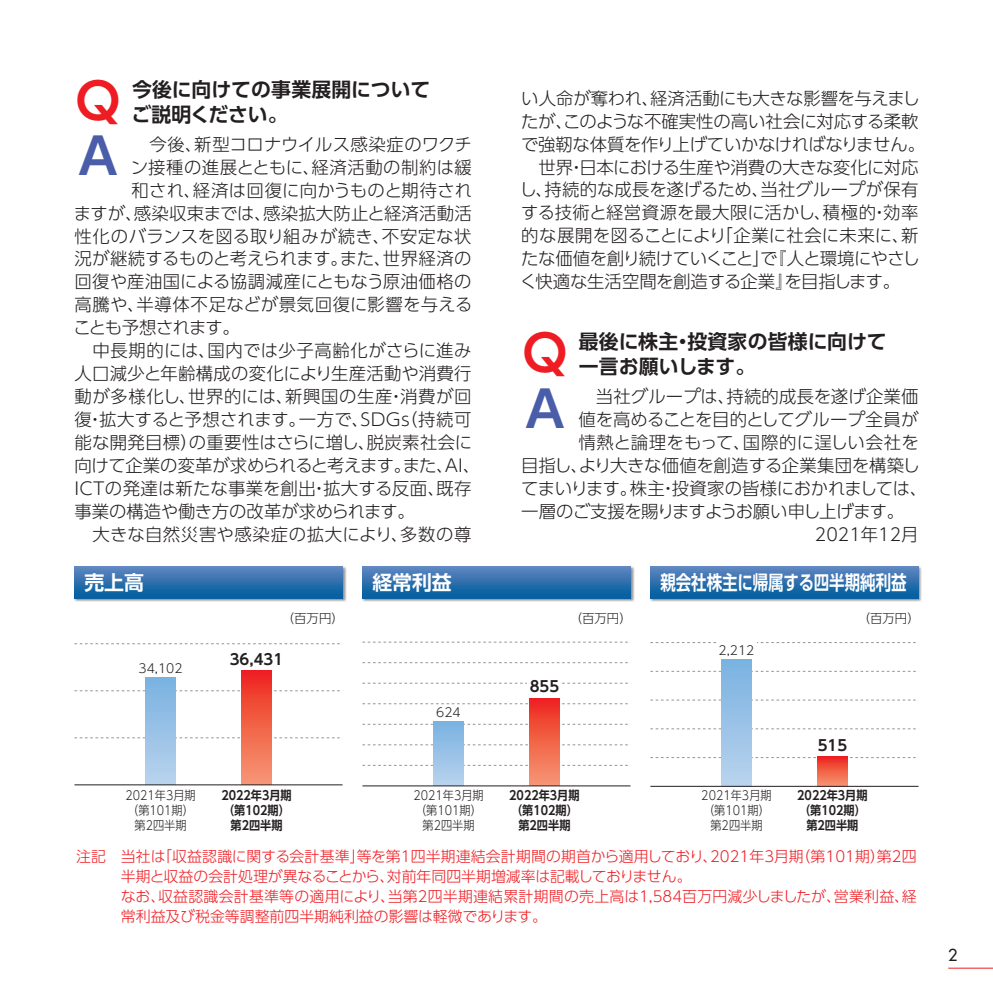
<style>
.page{position:relative;width:993px;height:993px;background:#fff}
.page>*{position:absolute;margin:0;border:0;box-sizing:border-box;transform-origin:0 0}
.t1{font:700 49.52px "UD Shin Go Pro De";color:#ee1d23}
.t2{font:700 49.52px "UD Shin Go Pro De";color:#4a5da9}
.t3{font:700 19.78px "UD Shin Go Pro De";letter-spacing:.005em;color:#231f20}
.t4{font:700 19.78px "UD Shin Go Pro De";color:#fff;scale:.78 1}
.t5{font:700 19.78px "UD Shin Go Pro De";color:#fff}
.t6{font:300 17.32px/22.9px "UD Shin Go Pro";color:#231f20}
.t7{font:300 17.32px "UD Shin Go Pro";letter-spacing:.04em;color:#231f20}
.t8{font:300 17.32px "UD Shin Go Pro";letter-spacing:.03em;color:#231f20}
.t9{font:300 17.32px "UD Shin Go Pro";letter-spacing:-.025em;color:#231f20}
.t10{font:300 17.32px "UD Shin Go Pro";letter-spacing:-.02em;color:#231f20}
.t11{font:300 17.32px "UD Shin Go Pro";letter-spacing:.035em;color:#231f20}
.t12{font:300 17.32px "UD Shin Go Pro";letter-spacing:-.035em;color:#231f20}
.t13{font:300 17.32px "UD Shin Go Pro";letter-spacing:.02em;color:#231f20}
.t14{font:300 17.32px "UD Shin Go Pro";letter-spacing:-.045em;color:#231f20}
.t15{font:500 16.1px "Futura Std";color:#231f20}
.t16{font:300 14.88px/19.8px "UD Shin Go Pro";color:#ee1d23}
.t17{font:700 14.88px "UD Shin Go Pro De";color:#231f20}
.t18{font:700 12.42px/14.9px "UD Shin Go Pro De";color:#231f20;text-align:center;scale:.9 1}
.t19{font:300 12.42px/14.9px "UD Shin Go Pro";color:#231f20;text-align:center;scale:.9 1}
.t20{font:300 12.42px "UD Shin Go Pro";color:#231f20}
</style>
<div class="page">
<svg style="left:74px;top:644px;width:268px;height:142px"></svg>
<svg style="left:74px;top:737px;width:268px;height:1px"></svg>
<svg style="left:74px;top:690px;width:268px;height:1px"></svg>
<svg style="left:74px;top:643px;width:266px;height:1px"></svg>
<div style="left:241px;top:670px;width:31px;height:114px;background:linear-gradient(to bottom,#ed261d,#f69a74)"></div>
<div style="left:145px;top:677px;width:31px;height:107px;background:linear-gradient(to bottom,#79b1e1,#b9d3ed)"></div>
<hr style="left:74px;top:784px;width:268px;height:1px;background:#231f20">
<div style="left:74px;top:565px;width:272px;height:36px;background:#231f20;opacity:.5"></div>
<div style="left:74px;top:566px;width:268px;height:32px;background:linear-gradient(to bottom,#6286bf,#015e9f)"></div>
<svg style="left:362px;top:642px;width:268px;height:145px"></svg>
<svg style="left:362px;top:764px;width:268px;height:1px"></svg>
<svg style="left:362px;top:744px;width:268px;height:1px"></svg>
<svg style="left:362px;top:723px;width:268px;height:1px"></svg>
<svg style="left:362px;top:703px;width:268px;height:1px"></svg>
<svg style="left:362px;top:662px;width:268px;height:1px"></svg>
<svg style="left:362px;top:682px;width:268px;height:1px"></svg>
<svg style="left:362px;top:641px;width:266px;height:1px"></svg>
<div style="left:529px;top:697px;width:30px;height:88px;background:linear-gradient(to bottom,#ed251c,#f69973)"></div>
<div style="left:433px;top:721px;width:30px;height:64px;background:linear-gradient(to bottom,#78b1e0,#b7d2ed)"></div>
<hr style="left:362px;top:785px;width:268px;height:1px;background:#231f20">
<div style="left:527px;top:677px;width:34px;height:7px;background:#fff"></div>
<div style="left:362px;top:565px;width:272px;height:36px;background:#231f20;opacity:.5"></div>
<div style="left:362px;top:566px;width:268px;height:32px;background:linear-gradient(to bottom,#6286bf,#015e9f)"></div>
<svg style="left:650px;top:659px;width:268px;height:128px"></svg>
<svg style="left:650px;top:757px;width:268px;height:1px"></svg>
<svg style="left:650px;top:728px;width:268px;height:1px"></svg>
<svg style="left:650px;top:699px;width:268px;height:1px"></svg>
<svg style="left:650px;top:670px;width:268px;height:1px"></svg>
<svg style="left:650px;top:642px;width:266px;height:1px"></svg>
<div style="left:816px;top:756px;width:31px;height:30px;background:linear-gradient(to bottom,#ed231b,#f5946f)"></div>
<div style="left:721px;top:659px;width:30px;height:127px;background:linear-gradient(to bottom,#7ab2e1,#b9d3ed)"></div>
<hr style="left:650px;top:785px;width:268px;height:1px;background:#231f20">
<div style="left:716px;top:638px;width:40px;height:6px;background:#fff"></div>
<div style="left:649px;top:565px;width:272px;height:36px;background:#231f20;opacity:.5"></div>
<div style="left:650px;top:566px;width:268px;height:32px;background:linear-gradient(to bottom,#6286bf,#015e9f)"></div>
<hr style="left:947px;top:967px;width:45px;height:1px;background:#ee1d23">
<h1 class="t1" style="left:75px;top:60px;width:46px">Q</h1>
<p class="t3" style="left:132px;top:73px;width:300px">今後に向けての事業展開について</p>
<p class="t3" style="left:131px;top:98px;width:158px">ご説明ください。</p>
<h1 class="t2" style="left:78px;top:116px;width:41px">A</h1>
<p class="t6" style="left:131px;top:132px;width:342px">　今後、新型コロナウイルス感染症のワクチ</p>
<p class="t8" style="left:131px;top:153px;width:342px">ン接種の進展とともに、経済活動の制約は緩</p>
<p class="t13" style="left:131px;top:176px;width:342px">和され、経済は回復に向かうものと期待され</p>
<p class="t6" style="left:74px;top:201px;width:399px">ますが、感染収束までは、感染拡大防止と経済活動活</p>
<p class="t8" style="left:74px;top:222px;width:398px">性化のバランスを図る取り組みが続き、不安定な状</p>
<p class="t6" style="left:74px;top:247px;width:398px">況が継続するものと考えられます。また、世界経済の</p>
<p class="t6" style="left:74px;top:270px;width:398px">回復や産油国による協調減産にともなう原油価格の</p>
<p class="t11" style="left:74px;top:291px;width:399px">高騰や、半導体不足などが景気回復に影響を与える</p>
<p class="t14" style="left:73px;top:313px;width:168px">ことも予想されます。</p>
<p class="t7" style="left:74px;top:336px;width:398px">　中長期的には、国内では少子高齢化がさらに進み</p>
<p class="t6" style="left:74px;top:361px;width:398px">人口減少と年齢構成の変化により生産活動や消費行</p>
<p class="t7" style="left:74px;top:382px;width:398px">動が多様化し、世界的には、新興国の生産・消費が回</p>
<p class="t6" style="left:74px;top:407px;width:398px">復・拡大すると予想されます。一方で、ＳＤＧｓ（持続可</p>
<p class="t6" style="left:74px;top:430px;width:399px">能な開発目標）の重要性はさらに増し、脱炭素社会に</p>
<p class="t9" style="left:74px;top:451px;width:407px">向けて企業の変革が求められると考えます。また、ＡＩ、</p>
<p class="t6" style="left:68px;top:476px;width:405px">ＩＣＴの発達は新たな事業を創出・拡大する反面、既存</p>
<p class="t6" style="left:74px;top:499px;width:342px">事業の構造や働き方の改革が求められます。</p>
<p class="t7" style="left:74px;top:520px;width:398px">　大きな自然災害や感染症の拡大により、多数の尊</p>
<p class="t5" style="left:84px;top:566px;width:61px">売上高</p>
<p class="t20" style="left:138px;top:658px;width:46px">34,102</p>
<p class="t20" style="left:282px;top:608px;width:64px">（百万円）</p>
<p class="t17" style="left:230px;top:646px;width:55px">36,431</p>
<p class="t19" style="left:125px;top:787px;width:80px">2021年3月期（第101期）第2四半期</p>
<p class="t18" style="left:221px;top:787px;width:80px">2022年3月期（第102期）第2四半期</p>
<p class="t5" style="left:372px;top:566px;width:81px">経常利益</p>
<p class="t20" style="left:436px;top:702px;width:26px">624</p>
<p class="t19" style="left:413px;top:787px;width:80px">2021年3月期（第101期）第2四半期</p>
<p class="t6" style="left:519px;top:86px;width:407px">い人命が奪われ、経済活動にも大きな影響を与えましたが、このような不確実性の高い社会に対応する柔軟で強靭な体質を作り上げていかなければなりません。　世界・日本における生産や消費の大きな変化に対応し、持続的な成長を遂げるため、当社グループが保有する技術と経営資源を最大限に活かし、積極的・効率的な展開を図ることにより「企業に社会に未来に、新たな価値を創り続けていくこと」で『人と環境にやさしく快適な生活空間を創造する企業』を目指します。</p>
<h1 class="t1" style="left:522px;top:312px;width:46px">Q</h1>
<p class="t3" style="left:578px;top:325px;width:309px">最後に株主・投資家の皆様に向けて</p>
<p class="t3" style="left:578px;top:350px;width:178px">一言お願いします。</p>
<h1 class="t2" style="left:525px;top:369px;width:41px">A</h1>
<p class="t6" style="left:578px;top:384px;width:341px">　当社グループは、持続的成長を遂げ企業価</p>
<p class="t6" style="left:578px;top:407px;width:341px">値を高めることを目的としてグループ全員が</p>
<p class="t6" style="left:578px;top:430px;width:342px">情熱と論理をもって、国際的に逞しい会社を</p>
<p class="t6" style="left:521px;top:453px;width:400px">目指し、より大きな価値を創造する企業集団を構築し</p>
<p class="t10" style="left:521px;top:474px;width:407px">てまいります。株主・投資家の皆様におかれましては、</p>
<p class="t12" style="left:521px;top:497px;width:384px">一層のご支援を賜りますようお願い申し上げます。</p>
<p class="t6" style="left:814px;top:522px;width:105px">2021年12月</p>
<p class="t20" style="left:569px;top:608px;width:64px">（百万円）</p>
<p class="t17" style="left:529px;top:674px;width:31px">855</p>
<p class="t18" style="left:509px;top:787px;width:80px">2022年3月期（第102期）第2四半期</p>
<p class="t4" style="left:660px;top:566px;width:317px">親会社株主に帰属する四半期純利益</p>
<p class="t20" style="left:718px;top:639px;width:37px">2,212</p>
<p class="t20" style="left:857px;top:608px;width:64px">（百万円）</p>
<p class="t19" style="left:701px;top:787px;width:80px">2021年3月期（第101期）第2四半期</p>
<p class="t17" style="left:817px;top:732px;width:31px">515</p>
<p class="t18" style="left:797px;top:787px;width:80px">2022年3月期（第102期）第2四半期</p>
<p class="t16" style="left:121px;top:845px;width:797px;text-indent:-45px">注記　当社は「収益認識に関する会計基準」等を第1四半期連結会計期間の期首から適用しており、2021年3月期（第101期）第2四半期と収益の会計処理が異なることから、対前年同四半期増減率は記載しておりません。<br>なお、収益認識会計基準等の適用により、当第2四半期連結累計期間の売上高は1,584百万円減少しましたが、営業利益、経常利益及び税金等調整前四半期純利益の影響は軽微であります。</p>
<p class="t15" style="left:947px;top:944px;width:11px">2</p>
</div>
